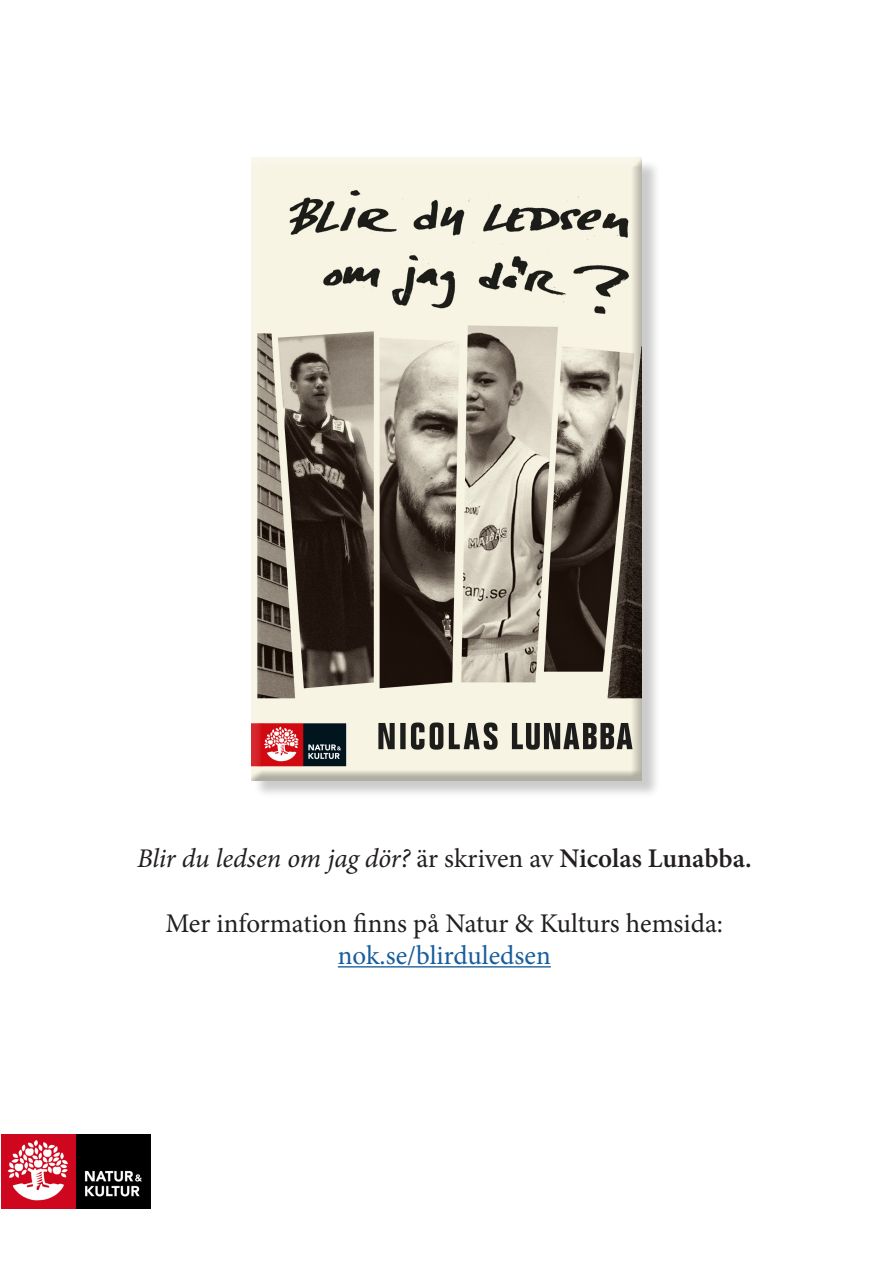
<style>
.page{position:relative;width:893px;height:1263px;background:#fff}
.page>*{position:absolute;margin:0;border:0;box-sizing:border-box;transform-origin:0 0}
.t1{font:italic 27px "Minion Pro";letter-spacing:-.005em;color:#231f20}
.t2{font:27px "Minion Pro";letter-spacing:-.005em;color:#231f20}
.t3{font:27px "Minion Pro";color:#175d9e}
.s1{font-style:normal}
.s2{font-weight:600;font-style:normal}
</style>
<div class="page">
<div style="left:254px;top:160px;width:406px;height:638px;background:#231f20;opacity:.23"></div>
<div style="left:251px;top:157px;width:393px;height:623px;background:#231f20;opacity:.33"></div>
<img style="left:1px;top:1134px;width:149px;height:75px">
<hr style="left:338px;top:966px;width:213px;height:1px;background:#175d9e">
<p class="t1" style="left:137px;top:840px;width:616px">Blir du ledsen om jag dör? <span class="s1">är skriven av</span> <span class="s2">Nicolas Lunabba.</span></p>
<p class="t2" style="left:166px;top:905px;width:559px">Mer information finns på Natur &amp; Kulturs hemsida:</p>
<p class="t3" style="left:338px;top:937px;width:214px">nok.se/blirduledsen</p>
</div>
